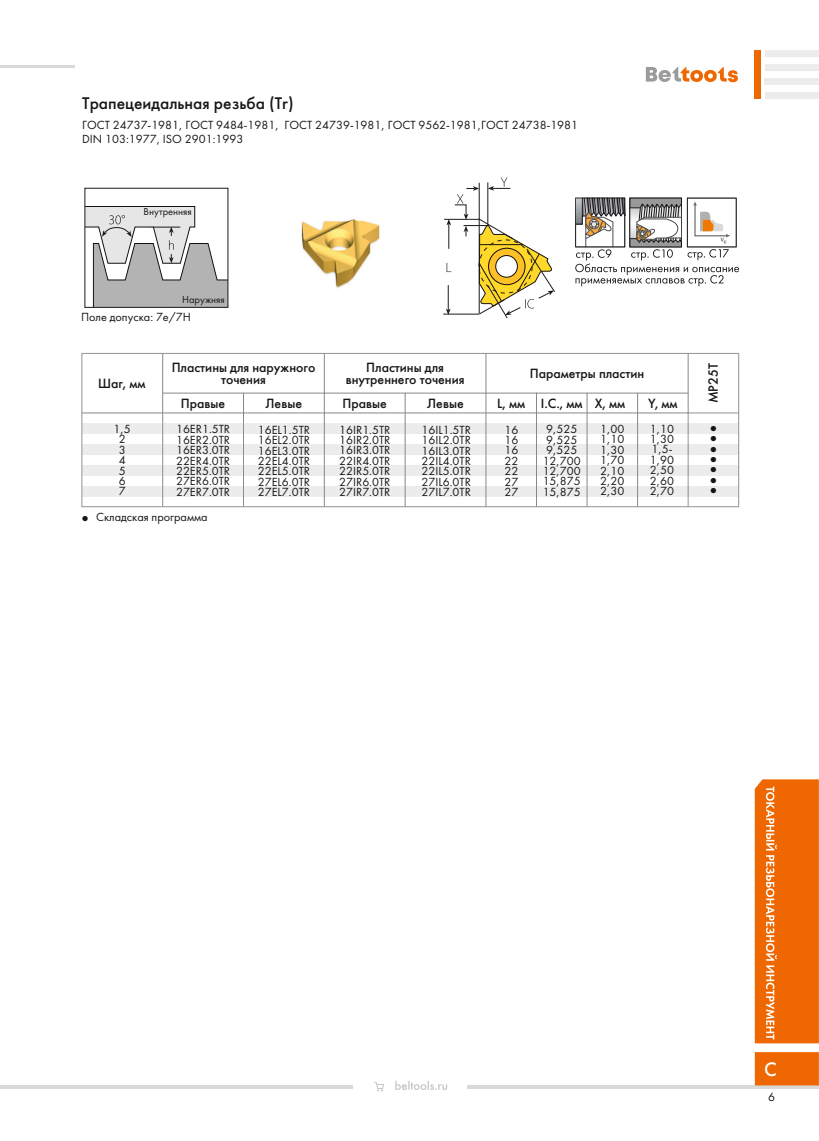
<style>
.page{position:relative;width:819px;height:1141px;background:#fff}
.page>*{position:absolute;margin:0;border:0;box-sizing:border-box;transform-origin:0 0}
.t1{font:20.3px "Futura Medium C";color:#fff}
.t2{font:17.5px "Futura Medium C";color:#151616}
.t3{font:13.3px/12.1px "Futura Futuris C";color:#151616;text-align:center}
.t4{font:12.25px/10.3px "Futura Book C";color:#151616;text-align:justify}
.t5{font:12.25px/10.3px "Arial";color:#151616;text-align:justify}
.t6{font:12.25px "Futura PT";color:#151616}
.t7{font:10.5px "Futura Book C";color:#151616}
.s1{font-family:"Arial"}
</style>
<div class="page">
<hr style="left:0;top:65px;width:74px;height:3px;background:#d9d9da">
<div style="left:82px;top:423px;width:81px;height:11px;background:#ececec"></div>
<div style="left:163px;top:423px;width:80px;height:11px;background:#ececec"></div>
<div style="left:243px;top:423px;width:81px;height:11px;background:#ececec"></div>
<div style="left:324px;top:423px;width:81px;height:11px;background:#ececec"></div>
<div style="left:405px;top:423px;width:81px;height:11px;background:#ececec"></div>
<div style="left:486px;top:423px;width:50px;height:11px;background:#ececec"></div>
<div style="left:536px;top:423px;width:51px;height:11px;background:#ececec"></div>
<div style="left:587px;top:423px;width:50px;height:11px;background:#ececec"></div>
<div style="left:637px;top:423px;width:51px;height:11px;background:#ececec"></div>
<div style="left:688px;top:423px;width:50px;height:11px;background:#ececec"></div>
<div style="left:82px;top:444px;width:81px;height:11px;background:#ececec"></div>
<div style="left:163px;top:444px;width:80px;height:11px;background:#ececec"></div>
<div style="left:243px;top:444px;width:81px;height:11px;background:#ececec"></div>
<div style="left:324px;top:444px;width:81px;height:11px;background:#ececec"></div>
<div style="left:405px;top:444px;width:81px;height:11px;background:#ececec"></div>
<div style="left:486px;top:444px;width:50px;height:11px;background:#ececec"></div>
<div style="left:536px;top:444px;width:51px;height:11px;background:#ececec"></div>
<div style="left:587px;top:444px;width:50px;height:11px;background:#ececec"></div>
<div style="left:637px;top:444px;width:51px;height:11px;background:#ececec"></div>
<div style="left:688px;top:444px;width:50px;height:11px;background:#ececec"></div>
<div style="left:82px;top:465px;width:81px;height:10px;background:#ececec"></div>
<div style="left:163px;top:465px;width:80px;height:10px;background:#ececec"></div>
<div style="left:243px;top:465px;width:81px;height:10px;background:#ececec"></div>
<div style="left:324px;top:465px;width:81px;height:10px;background:#ececec"></div>
<div style="left:405px;top:465px;width:81px;height:10px;background:#ececec"></div>
<div style="left:486px;top:465px;width:50px;height:10px;background:#ececec"></div>
<div style="left:536px;top:465px;width:51px;height:10px;background:#ececec"></div>
<div style="left:587px;top:465px;width:50px;height:10px;background:#ececec"></div>
<div style="left:637px;top:465px;width:51px;height:10px;background:#ececec"></div>
<div style="left:688px;top:465px;width:50px;height:10px;background:#ececec"></div>
<div style="left:82px;top:486px;width:81px;height:10px;background:#ececec"></div>
<div style="left:163px;top:486px;width:80px;height:10px;background:#ececec"></div>
<div style="left:243px;top:486px;width:81px;height:10px;background:#ececec"></div>
<div style="left:324px;top:486px;width:81px;height:10px;background:#ececec"></div>
<div style="left:405px;top:486px;width:81px;height:10px;background:#ececec"></div>
<div style="left:486px;top:486px;width:50px;height:10px;background:#ececec"></div>
<div style="left:536px;top:486px;width:51px;height:10px;background:#ececec"></div>
<div style="left:587px;top:486px;width:50px;height:10px;background:#ececec"></div>
<div style="left:637px;top:486px;width:51px;height:10px;background:#ececec"></div>
<div style="left:688px;top:486px;width:50px;height:10px;background:#ececec"></div>
<hr style="left:82px;top:353px;width:1px;height:154px;background:#939394">
<hr style="left:162px;top:423px;width:1px;height:84px;background:#8d8d8e">
<hr style="left:162px;top:353px;width:1px;height:70px;background:#878888">
<hr style="left:243px;top:423px;width:1px;height:84px;background:#8d8d8e">
<hr style="left:243px;top:393px;width:1px;height:30px;background:#878888">
<hr style="left:324px;top:353px;width:1px;height:154px;background:#878888">
<hr style="left:405px;top:393px;width:1px;height:114px;background:#878888">
<hr style="left:485px;top:353px;width:1px;height:154px;background:#878888">
<hr style="left:536px;top:393px;width:1px;height:114px;background:#878888">
<hr style="left:586px;top:393px;width:1px;height:114px;background:#878888">
<hr style="left:637px;top:393px;width:1px;height:114px;background:#878888">
<svg style="left:687px;top:414px;width:1px;height:92px"></svg>
<hr style="left:687px;top:353px;width:1px;height:60px;background:#878888">
<hr style="left:738px;top:353px;width:1px;height:154px;background:#939394">
<hr style="left:82px;top:506px;width:657px;height:1px;background:#939394">
<hr style="left:82px;top:413px;width:606px;height:1px;background:#878888">
<hr style="left:687px;top:413px;width:52px;height:1px;background:#939394">
<hr style="left:162px;top:393px;width:526px;height:1px;background:#878888">
<hr style="left:82px;top:353px;width:657px;height:1px;background:#939394">
<hr style="left:444px;top:219px;width:35px;height:1px;background:#1d1a1a">
<hr style="left:443px;top:314px;width:36px;height:1px;background:#1d1a1a">
<svg style="left:446px;top:178px;width:109px;height:141px"></svg>
<img style="left:301px;top:219px;width:79px;height:69px">
<div style="left:84px;top:188px;width:144px;height:120px;border:1px solid #1d1a1a"></div>
<svg style="left:84px;top:206px;width:145px;height:102px"></svg>
<svg style="left:645px;top:67px;width:92px;height:15px"></svg>
<div style="left:754px;top:50px;width:6px;height:49px;background:#ef6700"></div>
<div style="left:764px;top:50px;width:54px;height:7px;background:#ececec"></div>
<div style="left:764px;top:64px;width:54px;height:7px;background:#ececec"></div>
<div style="left:764px;top:78px;width:54px;height:7px;background:#ececec"></div>
<div style="left:764px;top:92px;width:54px;height:7px;background:#ececec"></div>
<svg style="left:575px;top:197px;width:164px;height:89px"></svg>
<hr style="left:0;top:1085px;width:352px;height:4px;background:#d9d9da">
<hr style="left:467px;top:1085px;width:352px;height:4px;background:#d9d9da">
<svg style="left:395px;top:1081px;width:52px;height:9px"></svg>
<svg style="left:374px;top:1082px;width:10px;height:9px"></svg>
<svg style="left:754px;top:779px;width:64px;height:306px"></svg>
<h2 class="t2" style="left:82px;top:96px;width:213px">Трапецеидальная резьба (Tr)</h2>
<p class="t4" style="left:82px;top:119px;width:497px;line-height:13.8px">ГОСТ 24737-1981, ГОСТ 9484-1981, ГОСТ 24739-1981, ГОСТ 9562-1981,ГОСТ 24738-1981<br>DIN 103:1977, ISO 2901:1993</p>
<p class="t7" style="left:144px;top:207px;width:50px">Внутренняя</p>
<p class="t7" style="left:182px;top:295px;width:44px">Наружняя</p>
<p class="t4" style="left:81px;top:312px;width:111px">Поле допуска: 7e/7H</p>
<p class="t3" style="left:98px;top:378px;width:49px">Шаг, мм</p>
<p class="t3" style="left:172px;top:362px;width:145px">Пластины для наружного точения</p>
<p class="t3" style="left:345px;top:362px;width:120px">Пластины для внутреннего точения</p>
<p class="t3" style="left:529px;top:368px;width:116px">Параметры пластин</p>
<p class="t3" style="left:708px;top:403px;width:42px;rotate:-90deg">MP25T</p>
<p class="t3" style="left:181px;top:398px;width:46px">Правые</p>
<p class="t3" style="left:265px;top:398px;width:38px">Левые</p>
<p class="t3" style="left:342px;top:398px;width:46px">Правые</p>
<p class="t3" style="left:427px;top:398px;width:38px">Левые</p>
<p class="t3" style="left:497px;top:398px;width:129px">L, мм I.C., мм X, мм</p>
<p class="t3" style="left:648px;top:398px;width:31px">Y, мм</p>
<p class="t4" style="left:114px;top:425px;width:19px;text-align:center">1,5<br>2<br>3<br>4<br>5<br>6<br>7</p>
<p class="t4" style="left:176px;top:425px;width:56px">16ER1.5TR 16ER2.0TR 16ER3.0TR 22ER4.0TR 22ER5.0TR 27ER6.0TR 27ER7.0TR</p>
<p class="t4" style="left:82px;top:513px;width:128px"><span class="s1">●</span> Cкладская программа</p>
<p class="t4" style="left:339px;top:425px;width:53px">16IR1.5TR 16IR2.0TR 16IR3.0TR 22IR4.0TR 22IR5.0TR 27IR6.0TR 27IR7.0TR</p>
<p class="t4" style="left:649px;top:424px;width:26px;text-align:left">1,10<br>1,30<br>1,5-<br>1,90<br>2,50<br>2,60<br>2,70</p>
<p class="t4" style="left:258px;top:426px;width:54px">16EL1.5TR 16EL2.0TR 16EL3.0TR 22EL4.0TR 22EL5.0TR 27EL6.0TR 27EL7.0TR</p>
<p class="t4" style="left:421px;top:426px;width:51px">16IL1.5TR 16IL2.0TR 16IL3.0TR 22IL4.0TR 22IL5.0TR 27IL6.0TR 27IL7.0TR</p>
<p class="t4" style="left:504px;top:425px;width:15px">16<br>16<br>16<br>22<br>22<br>27<br>27</p>
<p class="t4" style="left:542px;top:425px;width:40px;text-align:left">9,525<br>9,525<br>9,525<br>12,700<br>12,700<br>15,875<br>15,875</p>
<p class="t4" style="left:600px;top:425px;width:26px">1,00<br>1,10<br>1,30<br>1,70<br>2,10<br>2,20<br>2,30</p>
<p class="t5" style="left:710px;top:424px;width:9px">● ●</p>
<p class="t5" style="left:710px;top:444px;width:9px">● ● ● ● ●</p>
<h1 class="t1" style="left:764px;top:1061px;width:14px">C</h1>
<p class="t6" style="left:768px;top:1092px;width:8px">6</p>
</div>
